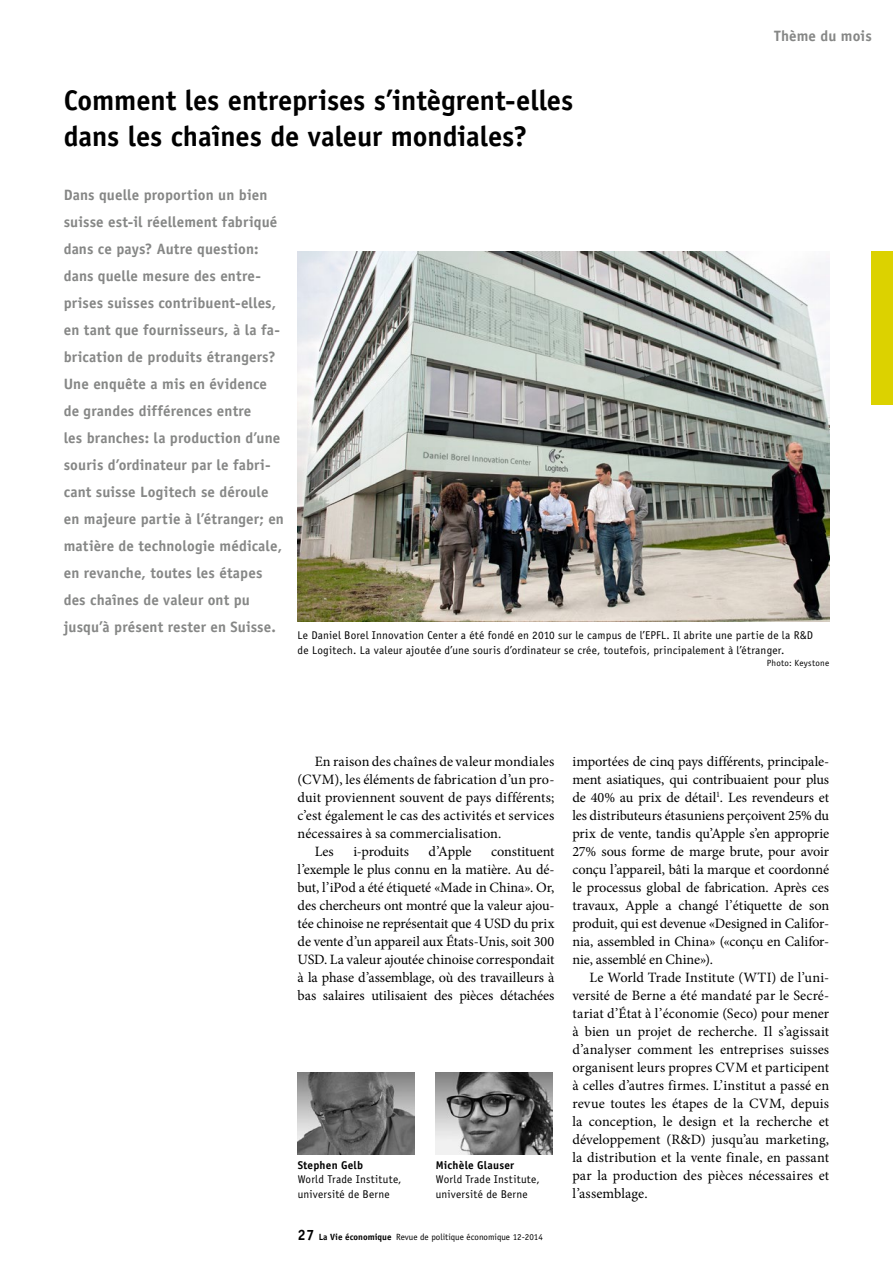
<style>
.page{position:relative;width:893px;height:1263px;background:#fff}
.page>*{position:absolute;margin:0;border:0;box-sizing:border-box;transform-origin:0 0}
.t1{font:700 28.5px/36px "Officina Sans Std";letter-spacing:-.005em;color:#000}
.t2{font:700 15px/27px "Officina Sans Std";letter-spacing:.01em;color:#868786}
.t3{font:14.25px/18px "Minion Pro";color:#000;text-align:justify}
.t4{font:11.25px/14.2px "Officina Sans Std";letter-spacing:.02em;color:#000}
.t5{font:700 11.25px "Officina Sans Std";letter-spacing:.02em;color:#000}
.t6{font:9px "Officina Sans Std";color:#000}
.t7{font:9px "Officina Sans Std";letter-spacing:.025em;color:#000}
.s1{font-weight:700;font-size:15px}
.s2{font-weight:700}
</style>
<div class="page">
<img style="left:298px;top:1073px;width:117px;height:82px">
<img style="left:436px;top:1073px;width:117px;height:82px">
<div style="left:872px;top:252px;width:21px;height:153px;background:#dcd200"></div>
<img style="left:298px;top:252px;width:531px;height:369px">
<h1 class="t1" style="left:64px;top:82px;width:511px">Comment les entreprises s’intègrent-elles dans les chaînes de valeur mondiales?</h1>
<p class="t2" style="left:774px;top:22px;width:99px">Thème du mois</p>
<p class="t2" style="left:64px;top:182px;width:222px">Dans quelle proportion un bien suisse est-il réellement fabriqué dans ce pays? Autre question: dans quelle mesure des entre&shy;prises suisses contribuent-elles, en tant que fournisseurs, à la fa&shy;brication de produits étrangers?<br>Une enquête a mis en évidence de grandes différences entre<br>les branches: la production d’une souris d’ordinateur par le fabri&shy;cant suisse Logitech se déroule en majeure partie à l’étranger; en matière de technologie médicale, en revanche, toutes les étapes des chaînes de valeur ont pu jusqu’à présent rester en Suisse.</p>
<p class="t4" style="left:298px;top:628px;width:517px">Le Daniel Borel Innovation Center a été fondé en 2010 sur le campus de l’EPFL. Il abrite une partie de la R&amp;D de Logitech. La valeur ajoutée d’une souris d’ordinateur se crée, toutefois, principalement à l’étranger.</p>
<p class="t7" style="left:767px;top:657px;width:64px">Photo: Keystone</p>
<p class="t3" style="left:315px;top:752px;width:241px">En raison des chaînes de valeur mondiales</p>
<p class="t3" style="left:298px;top:770px;width:258px">(CVM), les éléments de fabrication d’un pro-</p>
<p class="t3" style="left:298px;top:788px;width:258px">duit proviennent souvent de pays différents;</p>
<p class="t3" style="left:298px;top:806px;width:258px">c’est également le cas des activités et services</p>
<p class="t3" style="left:298px;top:824px;width:205px">nécessaires à sa commercialisation.</p>
<p class="t3" style="left:315px;top:842px;width:21px">Les</p>
<p class="t3" style="left:353px;top:842px;width:57px">i-produits</p>
<p class="t3" style="left:429px;top:842px;width:45px">d’Apple</p>
<p class="t3" style="left:298px;top:842px;width:258px;text-indent:194px">constituent l’exemple le plus connu en la matière. Au dé&shy;but, l’iPod a été étiqueté «Made in China». Or, des chercheurs ont montré que la valeur ajou&shy;tée chinoise ne représentait que 4 USD du prix de vente d’un appareil aux États-Unis, soit 300<br>USD. La valeur ajoutée chinoise correspondait à la phase d’assemblage, où des travailleurs à bas salaires utilisaient des pièces détachées</p>
<p class="t5" style="left:298px;top:1158px;width:67px">Stephen Gelb</p>
<p class="t4" style="left:298px;top:1172px;width:105px">World Trade Institute, université de Berne</p>
<p class="t5" style="left:436px;top:1158px;width:80px">Michèle Glauser</p>
<p class="t4" style="left:436px;top:1172px;width:105px">World Trade Institute, université de Berne</p>
<p class="t6" style="left:298px;top:1231px;width:247px"><span class="s1">27</span> <span class="s2">La Vie économique</span> Revue de politique économique 12-2014</p>
<p class="t3" style="left:572px;top:752px;width:258px">importées de cinq pays différents, principale&shy;ment asiatiques, qui contribuaient pour plus de 40% au prix de détail<sup>1</sup>. Les revendeurs et les distributeurs étasuniens perçoivent 25% du prix de vente, tandis qu’Apple s’en approprie 27% sous forme de marge brute, pour avoir conçu l’appareil, bâti la marque et coordonné le processus global de fabrication. Après ces travaux, Apple a changé l’étiquette de son produit, qui est devenue «Designed in Califor&shy;nia, assembled in China» («conçu en Califor&shy;nie, assemblé en Chine»).</p>
<p class="t3" style="left:572px;top:968px;width:258px;text-indent:17px">Le World Trade Institute (WTI) de l’uni&shy;versité de Berne a été mandaté par le Secré&shy;tariat d’État à l’économie (Seco) pour mener à bien un projet de recherche. Il s’agissait d’analyser comment les entreprises suisses organisent leurs propres CVM et participent à celles d’autres firmes. L’institut a passé en revue toutes les étapes de la CVM, depuis la conception, le design et la recherche et développement (R&amp;D) jusqu’au marketing, la distribution et la vente finale, en passant par la production des pièces nécessaires et l’assemblage.</p>
</div>
